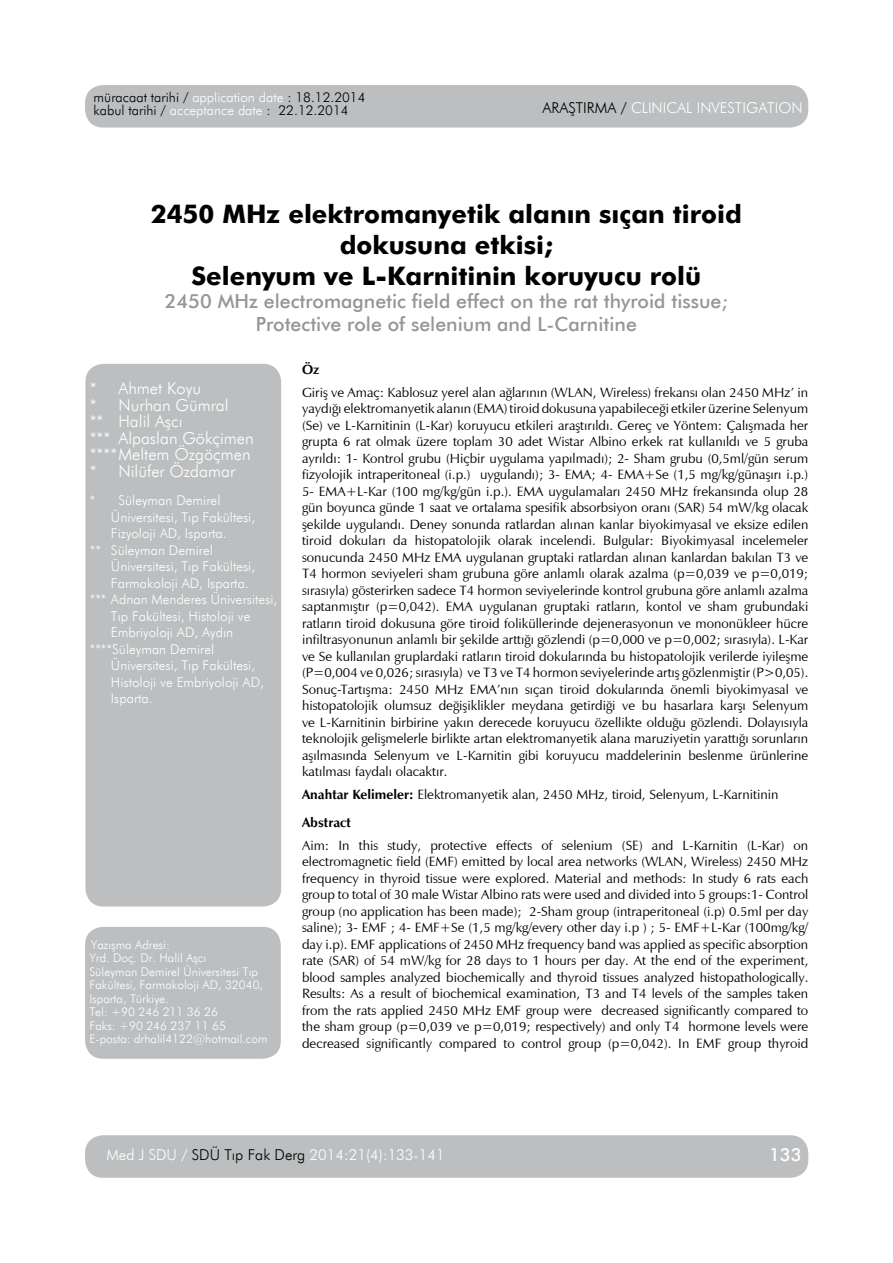
<style>
.page{position:relative;width:893px;height:1263px;background:#fff}
.page>*{position:absolute;margin:0;border:0;box-sizing:border-box;transform-origin:0 0}
.t1{font:700 25.5px/30.6px "Futura BT";color:#000;text-align:center}
.t2{font:500 19.5px/23.4px "Futura BT";color:#939598;text-align:center}
.t3{font:500 18px "Futura BT";color:#fff}
.t4{font:300 16.5px/16.5px "Futura BT";color:#fff}
.t5{font:300 15px "Futura BT";color:#fff}
.t6{font:13.5px/16.5px "Zapf Humanist 601 BT";color:#000;text-align:justify}
.t7{font:300 13.5px "Futura BT";color:#fff}
.t8{font:300 13.5px/13.5px "Futura BT";color:#000}
.t9{font:700 13.5px "Zapf Humanist 601 BT";color:#000}
.t10{font:300 12px/13.5px "Futura BT";color:#fff}
.s1{color:#fff}
.s2{color:#000}
.s3{font-weight:700}
</style>
<div class="page">
<div style="left:85px;top:364px;width:196px;height:543px;background:#bcbec0;border-radius:18px"></div>
<div style="left:85px;top:927px;width:196px;height:132px;background:#bcbec0;border-radius:18px"></div>
<div style="left:85px;top:85px;width:723px;height:43px;background:#bcbec0;border-radius:18px"></div>
<div style="left:85px;top:1135px;width:723px;height:43px;background:#bcbec0;border-radius:18px"></div>
<p class="t8" style="left:94px;top:90px;width:273px">müracaat tarihi / <span class="s1">application date</span> : 18.12.2014 kabul tarihi / <span class="s1">acceptance date</span> : 22.12.2014</p>
<p class="t5" style="left:542px;top:99px;width:262px"><span class="s2">ARAŞTIRMA /</span> CLINICAL INVESTIGATION</p>
<h1 class="t1" style="left:151px;top:199px;width:592px">2450 MHz elektromanyetik alanın sıçan tiroid dokusuna etkisi;<br>Selenyum ve L-Karnitinin koruyucu rolü</h1>
<h2 class="t2" style="left:165px;top:289px;width:564px">2450 MHz electromagnetic field effect on the rat thyroid tissue;<br>Protective role of selenium and L-Carnitine</h2>
<p class="t4" style="left:90px;top:380px;width:165px">* Ahmet Koyu<br>* Nurhan Gümral<br>** Halil Aşcı<br>*** Alpaslan Gökçimen **** Meltem Özgöçmen * Nilüfer Özdamar</p>
<p class="t7" style="left:90px;top:492px;width:132px">* Süleyman Demirel</p>
<p class="t7" style="left:111px;top:509px;width:146px">Üniversitesi, Tıp Fakültesi,</p>
<p class="t7" style="left:111px;top:525px;width:117px">Fizyoloji AD, Isparta.</p>
<p class="t7" style="left:90px;top:542px;width:125px">** Süleyman Demirel</p>
<p class="t7" style="left:111px;top:558px;width:146px">Üniversitesi, Tıp Fakültesi,</p>
<p class="t7" style="left:111px;top:575px;width:139px">Farmakoloji AD, Isparta.</p>
<p class="t7" style="left:90px;top:591px;width:189px">*** Adnan Menderes Üniversitesi,</p>
<p class="t7" style="left:111px;top:608px;width:141px">Tıp Fakültesi, Histoloji ve</p>
<p class="t7" style="left:111px;top:624px;width:124px">Embriyoloji AD, Aydın</p>
<p class="t7" style="left:90px;top:641px;width:126px">****Süleyman Demirel</p>
<p class="t7" style="left:111px;top:657px;width:146px">Üniversitesi, Tıp Fakültesi,</p>
<p class="t7" style="left:111px;top:674px;width:154px">Histoloji ve Embriyoloji AD,</p>
<p class="t7" style="left:111px;top:690px;width:43px">Isparta.</p>
<p class="t10" style="left:89px;top:938px;width:180px">Yazışma Adresi:<br>Yrd. Doç. Dr. Halil Aşcı<br>Süleyman Demirel Üniversitesi Tıp<br>Fakültesi, Farmakoloji AD, 32040,<br>Isparta, Türkiye.<br>Tel: +90 246 211 36 26<br>Faks: +90 246 237 11 65<br>E-posta: drhalil4122@hotmail.com</p>
<p class="t9" style="left:302px;top:361px;width:19px">Öz</p>
<p class="t6" style="left:302px;top:384px;width:508px">Giriş ve Amaç: Kablosuz yerel alan ağlarının (WLAN, Wireless) frekansı olan 2450 MHz’ in yaydığı elektromanyetik alanın (EMA) tiroid dokusuna yapabileceği etkiler üzerine Selenyum (Se) ve L-Karnitinin (L-Kar) koruyucu etkileri araştırıldı. Gereç ve Yöntem: Çalışmada her grupta 6 rat olmak üzere toplam 30 adet Wistar Albino erkek rat kullanıldı ve 5 gruba ayrıldı: 1- Kontrol grubu (Hiçbir uygulama yapılmadı); 2- Sham grubu (0,5ml/gün serum fizyolojik intraperitoneal (i.p.) uygulandı); 3- EMA; 4- EMA+Se (1,5 mg/kg/günaşırı i.p.)<br>5- EMA+L-Kar (100 mg/kg/gün i.p.). EMA uygulamaları 2450 MHz frekansında olup 28 gün boyunca günde 1 saat ve ortalama spesifik absorbsiyon oranı (SAR) 54 mW/kg olacak şekilde uygulandı. Deney sonunda ratlardan alınan kanlar biyokimyasal ve eksize edilen tiroid dokuları da histopatolojik olarak incelendi. Bulgular: Biyokimyasal incelemeler sonucunda 2450 MHz EMA uygulanan gruptaki ratlardan alınan kanlardan bakılan T3 ve T4 hormon seviyeleri sham grubuna göre anlamlı olarak azalma (p=0,039 ve p=0,019; sırasıyla) gösterirken sadece T4 hormon seviyelerinde kontrol grubuna göre anlamlı azalma saptanmıştır (p=0,042). EMA uygulanan gruptaki ratların, kontol ve sham grubundaki ratların tiroid dokusuna göre tiroid foliküllerinde dejenerasyonun ve mononükleer hücre infiltrasyonunun anlamlı bir şekilde arttığı gözlendi (p=0,000 ve p=0,002; sırasıyla). L-Kar ve Se kullanılan gruplardaki ratların tiroid dokularında bu histopatolojik verilerde iyileşme (P=0,004 ve 0,026; sırasıyla) ve T3 ve T4 hormon seviyelerinde artış gözlenmiştir (P&gt;0,05).<br>Sonuç-Tartışma: 2450 MHz EMA’nın sıçan tiroid dokularında önemli biyokimyasal ve histopatolojik olumsuz değişiklikler meydana getirdiği ve bu hasarlara karşı Selenyum ve L-Karnitinin birbirine yakın derecede koruyucu özellikte olduğu gözlendi. Dolayısıyla teknolojik gelişmelerle birlikte artan elektromanyetik alana maruziyetin yarattığı sorunların aşılmasında Selenyum ve L-Karnitin gibi koruyucu maddelerinin beslenme ürünlerine katılması faydalı olacaktır.</p>
<p class="t6" style="left:302px;top:780px;width:478px;line-height:28.5px"><span class="s3">Anahtar Kelimeler:</span> Elektromanyetik alan, 2450 MHz, tiroid, Selenyum, L-Karnitinin<br><span class="s3">Abstract</span></p>
<p class="t6" style="left:302px;top:837px;width:508px">Aim: In this study, protective effects of selenium (SE) and L-Karnitin (L-Kar) on electromagnetic field (EMF) emitted by local area networks (WLAN, Wireless) 2450 MHz frequency in thyroid tissue were explored. Material and methods: In study 6 rats each group to total of 30 male Wistar Albino rats were used and divided into 5 groups:1- Control group (no application has been made); 2-Sham group (intraperitoneal (i.p) 0.5ml per day saline); 3- EMF ; 4- EMF+Se (1,5 mg/kg/every other day i.p ) ; 5- EMF+L-Kar (100mg/kg/ day i.p). EMF applications of 2450 MHz frequency band was applied as specific absorption rate (SAR) of 54 mW/kg for 28 days to 1 hours per day. At the end of the experiment, blood samples analyzed biochemically and thyroid tissues analyzed histopathologically.<br>Results: As a result of biochemical examination, T3 and T4 levels of the samples taken from the rats applied 2450 MHz EMF group were decreased significantly compared to the sham group (p=0,039 ve p=0,019; respectively) and only T4 hormone levels were decreased significantly compared to control group (p=0,042). In EMF group thyroid</p>
<p class="t5" style="left:106px;top:1146px;width:340px">Med J SDU / <span class="s2">SDÜ Tıp Fak Derg</span> 2014:21(4):133-141</p>
<h3 class="t3" style="left:769px;top:1143px;width:34px">133</h3>
</div>
